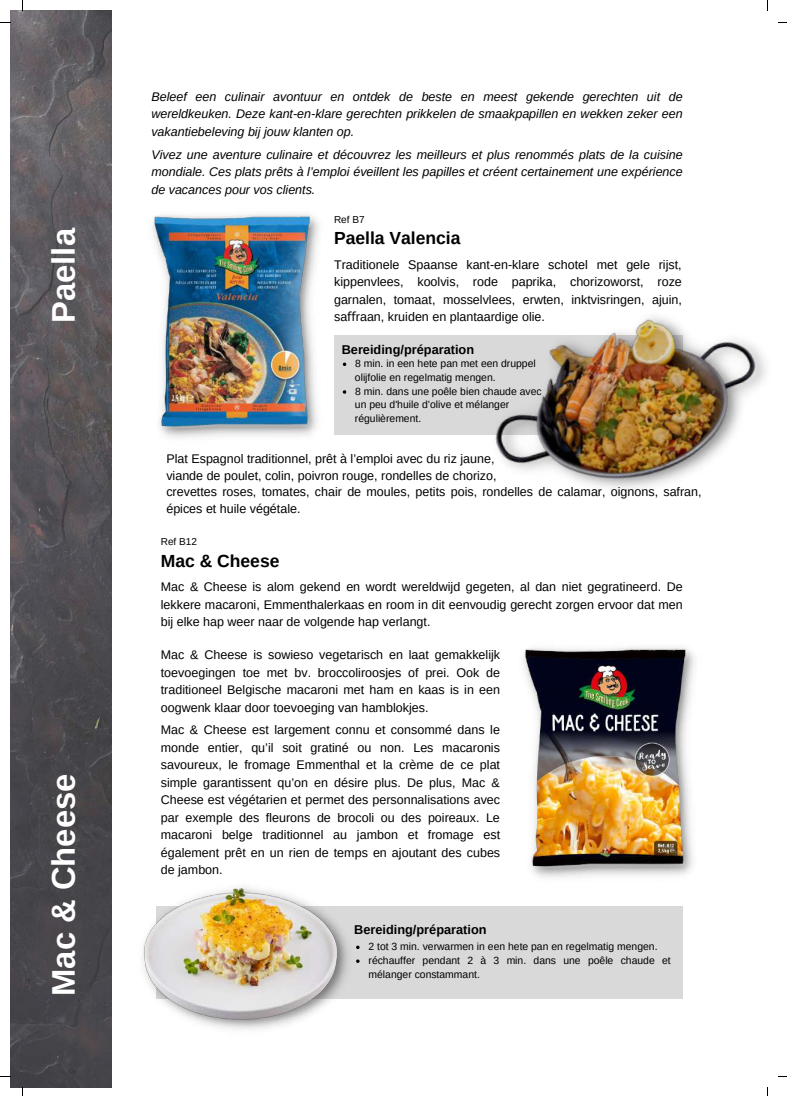
<style>
.page{position:relative;width:787px;height:1096px;background:#fff}
.page>*{position:absolute;margin:0;border:0;box-sizing:border-box;transform-origin:0 0}
.t1{font:700 32.75px "Arimo";color:#fff}
.t2{font:700 17.5px "Arimo";color:#000}
.t3{font:700 12.75px "Arimo";color:#000}
.t4{font:12.5px/17.5px "Arimo";color:#000;text-align:justify}
.t5{font:italic 12.5px/17.5px "Arimo";color:#000;text-align:justify}
.t6{font:10.38px/13.9px "Arimo";color:#000}
.t7{font:10px "Arimo";color:#000}
.s1{font-family:"Noto Sans"}
</style>
<div class="page">
<img style="left:152px;top:214px;width:167px;height:224px">
<div style="left:334px;top:335px;width:348px;height:100px;background:#d9d9d9"></div>
<div style="left:157px;top:906px;width:526px;height:92px;background:#d9d9d9"></div>
<img style="left:495px;top:316px;width:271px;height:173px">
<img style="left:523px;top:647px;width:172px;height:231px">
<img style="left:141px;top:886px;width:214px;height:144px">
<img style="left:10px;top:10px;width:101px;height:1076px">
<svg style="left:343px;top:362px;width:3px;height:4px"></svg>
<svg style="left:343px;top:390px;width:3px;height:4px"></svg>
<svg style="left:356px;top:945px;width:4px;height:4px"></svg>
<h1 class="t1" style="left:45px;top:323px;width:96px;rotate:-90deg">Paella</h1>
<h1 class="t1" style="left:45px;top:995px;width:223px;rotate:-90deg">Mac &amp; Cheese</h1>
<p class="t5" style="left:151px;top:88px;width:533px">Beleef een culinair avontuur en ontdek de beste en meest gekende gerechten uit de wereldkeuken. Deze kant-en-klare gerechten prikkelen de smaakpapillen en wekken zeker een vakantiebeleving bij jouw klanten op.</p>
<p class="t5" style="left:151px;top:145px;width:533px">Vivez une aventure culinaire et découvrez les meilleurs et plus renommés plats de la cuisine mondiale. Ces plats prêts à l’emploi éveillent les papilles et créent certainement une expérience de vacances pour vos clients.</p>
<p class="t7" style="left:334px;top:214px;width:32px">Ref B7</p>
<h2 class="t2" style="left:334px;top:229px;width:128px">Paella Valencia</h2>
<p class="t4" style="left:334px;top:256px;width:349px">Traditionele Spaanse kant-en-klare schotel met gele rijst, kippenvlees, koolvis, rode paprika, chorizoworst, roze garnalen, tomaat, mosselvlees, erwten, inktvisringen, ajuin, sa<span class="s1">ff</span>raan, kruiden en plantaardige olie.</p>
<p class="t3" style="left:342px;top:343px;width:134px">Bereiding/préparation</p>
<p class="t6" style="left:355px;top:356px;width:182px">8 min. in een hete pan met een druppel</p>
<p class="t6" style="left:355px;top:384px;width:188px">8 min. dans une poêle bien chaude avec</p>
<p class="t6" style="left:355px;top:370px;width:142px">olijfolie en regelmatig mengen.</p>
<p class="t6" style="left:355px;top:398px;width:156px">un peu d'huile d’olive et mélanger régulièrement.</p>
<p class="t4" style="left:166px;top:450px;width:332px;line-height:16.9px">Plat Espagnol traditionnel, prêt à l’emploi avec du riz jaune, viande de poulet, colin, poivron rouge, rondelles de chorizo,</p>
<p class="t4" style="left:166px;top:483px;width:537px;line-height:16.9px">crevettes roses, tomates, chair de moules, petits pois, rondelles de calamar, oignons, safran, épices et huile végétale.</p>
<p class="t7" style="left:161px;top:536px;width:38px">Ref B12</p>
<h2 class="t2" style="left:161px;top:551px;width:120px">Mac &amp; Cheese</h2>
<p class="t4" style="left:161px;top:578px;width:523px">Mac &amp; Cheese is alom gekend en wordt wereldwijd gegeten, al dan niet gegratineerd. De lekkere macaroni, Emmenthalerkaas en room in dit eenvoudig gerecht zorgen ervoor dat men bij elke hap weer naar de volgende hap verlangt.</p>
<p class="t4" style="left:161px;top:646px;width:341px">Mac &amp; Cheese is sowieso vegetarisch en laat gemakkelijk toevoegingen toe met bv. broccoliroosjes of prei. Ook de traditioneel Belgische macaroni met ham en kaas is in een oogwenk klaar door toevoeging van hamblokjes.</p>
<p class="t4" style="left:161px;top:721px;width:341px">Mac &amp; Cheese est largement connu et consommé dans le monde entier, qu’il soit gratiné ou non. Les macaronis savoureux, le fromage Emmenthal et la crème de ce plat simple garantissent qu’on en désire plus. De plus, Mac &amp; Cheese est végétarien et permet des personnalisations avec par exemple des fleurons de brocoli ou des poireaux. Le macaroni belge traditionnel au jambon et fromage est également prêt en un rien de temps en ajoutant des cubes de jambon.</p>
<p class="t3" style="left:354px;top:922px;width:134px">Bereiding/préparation</p>
<p class="t6" style="left:369px;top:939px;width:304px">2 tot 3 min. verwarmen in een hete pan en regelmatig mengen. réchauffer pendant 2 à 3 min. dans une poêle chaude et mélanger constammant.</p>
</div>
